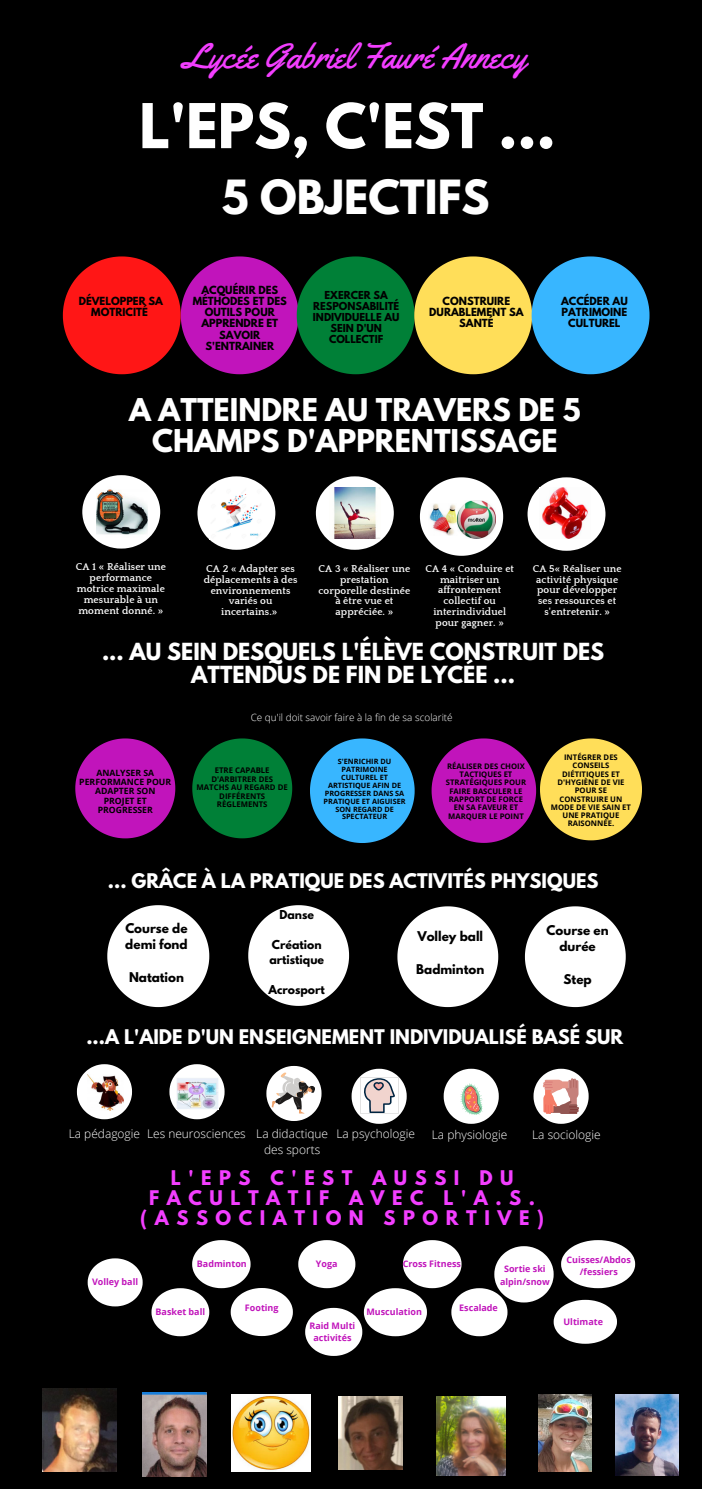
<style>
.page{position:relative;width:702px;height:1489px;background:#fff}
.page>*{position:absolute;margin:0;border:0;box-sizing:border-box;transform-origin:0 0}
.t1{font:700 54.75px "League Spartan";color:#fff}
.t2{font:700 41.75px "League Spartan";color:#fff}
.t3{font:35.25px "Yellowtail";color:#f33eff}
.t4{font:700 27.75px/31.2px "League Spartan";color:#fff;text-align:center}
.t5{font:700 20.75px/23px "League Spartan";color:#fff;text-align:center}
.t6{font:700 18px "League Spartan";color:#fff}
.t7{font:700 18px/20.2px "League Spartan";letter-spacing:.42em;color:#f33eff;text-align:center}
.t8{font:300 12px/16.5px "Open Sans";color:#fff}
.t9{font:700 12px/16.5px "League Spartan";color:#000}
.t10{font:700 11px/15px "League Spartan";color:#000}
.t11{font:700 10.25px/10.8px "Quattrocento";letter-spacing:.01em;color:#fff;text-align:center}
.t12{font:700 10px/11.2px "League Spartan";color:#000;text-align:center}
.t13{font:300 10px "Open Sans";color:#fff}
.t14{font:700 9.75px/11px "League Spartan";color:#000;text-align:center}
.t15{font:700 9px/12.2px "Open Sans";color:#c114bb;text-align:center}
.t16{font:700 8.75px/9.5px "Open Sans";color:#000;text-align:center}
.t17{font:700 7.75px/8.2px "Open Sans";color:#000;text-align:center}
.t18{font:700 7.25px/8px "Open Sans";color:#000;text-align:center}
</style>
<div class="page">
<div style="left:0;top:0;width:701px;height:1489px;background:#000"></div>
<svg style="left:63px;top:256px;width:586px;height:118px"></svg>
<svg style="left:75px;top:738px;width:100px;height:100px"></svg>
<svg style="left:192px;top:738px;width:100px;height:100px"></svg>
<svg style="left:310px;top:738px;width:104px;height:105px"></svg>
<svg style="left:266px;top:1066px;width:55px;height:55px"></svg>
<svg style="left:351px;top:1069px;width:55px;height:55px"></svg>
<svg style="left:533px;top:1069px;width:55px;height:55px"></svg>
<svg style="left:443px;top:1069px;width:55px;height:55px"></svg>
<svg style="left:527px;top:477px;width:78px;height:74px"></svg>
<img style="left:539px;top:487px;width:51px;height:51px">
<svg style="left:419px;top:477px;width:84px;height:79px"></svg>
<img style="left:428px;top:503px;width:29px;height:32px">
<img style="left:457px;top:501px;width:38px;height:37px">
<svg style="left:82px;top:475px;width:78px;height:73px"></svg>
<img style="left:97px;top:487px;width:50px;height:50px">
<svg style="left:316px;top:476px;width:77px;height:74px"></svg>
<img style="left:329px;top:487px;width:51px;height:51px">
<svg style="left:197px;top:476px;width:78px;height:74px"></svg>
<img style="left:209px;top:487px;width:53px;height:53px">
<svg style="left:431px;top:738px;width:210px;height:105px"></svg>
<svg style="left:169px;top:1064px;width:55px;height:55px"></svg>
<img style="left:177px;top:1078px;width:41px;height:31px">
<svg style="left:77px;top:1064px;width:55px;height:55px"></svg>
<img style="left:88px;top:1074px;width:35px;height:36px">
<svg style="left:248px;top:905px;width:101px;height:101px"></svg>
<svg style="left:107px;top:905px;width:102px;height:102px"></svg>
<svg style="left:397px;top:906px;width:101px;height:101px"></svg>
<svg style="left:524px;top:906px;width:101px;height:101px"></svg>
<svg style="left:88px;top:1258px;width:55px;height:48px"></svg>
<img style="left:436px;top:1396px;width:69px;height:79px">
<img style="left:338px;top:1396px;width:64px;height:74px">
<svg style="left:151px;top:1240px;width:484px;height:116px"></svg>
<img style="left:143px;top:1392px;width:63px;height:85px">
<img style="left:43px;top:1389px;width:73px;height:82px">
<img style="left:231px;top:1394px;width:79px;height:77px">
<img style="left:538px;top:1394px;width:53px;height:77px">
<img style="left:615px;top:1394px;width:62px;height:81px">
<h3 class="t3" style="left:183px;top:34px;width:345px">Lycée Gabriel Fauré Annecy</h3>
<h1 class="t1" style="left:139px;top:99px;width:418px">L'EPS, C'EST ...</h1>
<p class="t12" style="left:79px;top:296px;width:86px">DÉVELOPPER SA<br>MOTRICITÉ</p>
<h2 class="t2" style="left:222px;top:176px;width:269px">5 OBJECTIFS</h2>
<p class="t12" style="left:193px;top:285px;width:96px">ACQUÉRIR DES<br>MÉTHODES ET DES<br>OUTILS POUR<br>APPRENDRE ET<br>SAVOIR<br>S'ENTRAINER</p>
<p class="t14" style="left:313px;top:291px;width:88px">EXERCER SA<br>RESPONSABILITÉ<br>INDIVIDUELLE AU<br>SEIN D'UN<br>COLLECTIF</p>
<p class="t12" style="left:429px;top:296px;width:96px">CONSTRUIRE<br>DURABLEMENT SA<br>SANTÉ</p>
<p class="t12" style="left:560px;top:296px;width:68px">ACCÉDER AU<br>PATRIMOINE<br>CULTUREL</p>
<h3 class="t4" style="left:129px;top:398px;width:452px">A ATTEINDRE AU TRAVERS DE 5<br>CHAMPS D'APPRENTISSAGE</h3>
<p class="t11" style="left:76px;top:562px;width:92px">CA 1 « Réaliser une performance motrice maximale mesurable à un moment donné. »</p>
<p class="t11" style="left:204px;top:563px;width:95px">CA 2 « Adapter ses déplacements à des environnements variés ou incertains.»</p>
<p class="t11" style="left:318px;top:564px;width:93px">CA 3 « Réaliser une prestation corporelle destinée à être vue et appréciée. »</p>
<p class="t11" style="left:425px;top:563px;width:90px">CA 4 « Conduire et maitriser un affrontement collectif ou interindividuel pour gagner. »</p>
<p class="t11" style="left:532px;top:563px;width:90px">CA 5« Réaliser une activité physique pour développer ses ressources et s'entretenir. »</p>
<h3 class="t5" style="left:102px;top:643px;width:503px">... AU SEIN DESQUELS L'ÉLÈVE CONSTRUIT DES<br>ATTENDUS DE FIN DE LYCÉE ...</h3>
<p class="t13" style="left:250px;top:710px;width:203px">Ce qu'il doit savoir faire à la fin de sa scolarité</p>
<p class="t16" style="left:79px;top:767px;width:93px">ANALYSER SA<br>PERFORMANCE POUR<br>ADAPTER SON<br>PROJET ET<br>PROGRESSER</p>
<p class="t18" style="left:323px;top:757px;width:83px">S'ENRICHIR DU<br>PATRIMOINE<br>CULTUREL ET<br>ARTISTIQUE AFIN DE<br>PROGRESSER DANS SA<br>PRATIQUE ET AIGUISER<br>SON REGARD DE<br>SPECTATEUR</p>
<p class="t17" style="left:445px;top:761px;width:82px">RÉALISER DES CHOIX<br>TACTIQUES ET<br>STRATÉGIQUES POUR<br>FAIRE BASCULER LE<br>RAPPORT DE FORCE<br>EN SA FAVEUR ET<br>MARQUER LE POINT</p>
<p class="t17" style="left:196px;top:766px;width:93px">ETRE CAPABLE<br>D'ARBITRER DES<br>MATCHS AU REGARD DE<br>DIFFÉRENTS<br>RÈGLEMENTS</p>
<p class="t17" style="left:550px;top:753px;width:82px">INTÉGRER DES<br>CONSEILS<br>DIÉTITIQUES ET<br>D'HYGIÈNE DE VIE<br>POUR SE<br>CONSTRUIRE UN<br>MODE DE VIE SAIN ET<br>UNE PRATIQUE<br>RAISONNÉE.</p>
<h3 class="t6" style="left:108px;top:871px;width:492px">... GRÂCE À LA PRATIQUE DES ACTIVITÉS PHYSIQUES</h3>
<p class="t9" style="left:125px;top:921px;width:64px">Course de demi fond</p>
<p class="t9" style="left:129px;top:970px;width:56px">Natation</p>
<p class="t10" style="left:279px;top:909px;width:36px">Danse</p>
<p class="t10" style="left:269px;top:939px;width:56px">Création artistique</p>
<p class="t10" style="left:268px;top:984px;width:58px">Acrosport</p>
<p class="t9" style="left:417px;top:929px;width:67px">Volley ball</p>
<p class="t9" style="left:416px;top:962px;width:69px">Badminton</p>
<p class="t9" style="left:546px;top:923px;width:64px;text-align:center">Course en durée</p>
<p class="t9" style="left:563px;top:972px;width:30px">Step</p>
<h3 class="t6" style="left:86px;top:1028px;width:538px">...A L'AIDE D'UN ENSEIGNEMENT INDIVIDUALISÉ BASÉ SUR</h3>
<p class="t8" style="left:264px;top:1124px;width:65px;text-indent:-195px">La pédagogie Les neurosciences La didactique des sports</p>
<p class="t8" style="left:336px;top:1124px;width:80px">La psychologie</p>
<p class="t8" style="left:431px;top:1126px;width:77px">La physiologie</p>
<p class="t8" style="left:532px;top:1126px;width:70px">La sociologie</p>
<h3 class="t7" style="left:140px;top:1169px;width:405px">L'EPS C'EST AUSSI DU<br>FACULTATIF AVEC L'A.S. (ASSOCIATION SPORTIVE)</h3>
<p class="t15" style="left:92px;top:1275px;width:48px">Volley ball</p>
<p class="t15" style="left:197px;top:1257px;width:51px">Badminton</p>
<p class="t15" style="left:316px;top:1257px;width:23px">Yoga</p>
<p class="t15" style="left:402px;top:1257px;width:60px">Cross Fitness</p>
<p class="t15" style="left:499px;top:1263px;width:51px">Sortie ski alpin/snow</p>
<p class="t15" style="left:155px;top:1305px;width:51px">Basket ball</p>
<p class="t15" style="left:245px;top:1301px;width:35px">Footing</p>
<p class="t15" style="left:366px;top:1305px;width:57px">Musculation</p>
<p class="t15" style="left:459px;top:1301px;width:40px">Escalade</p>
<p class="t15" style="left:309px;top:1319px;width:47px">Raid Multi activités</p>
<p class="t15" style="left:566px;top:1253px;width:66px">Cuisses/Abdos /fessiers</p>
<p class="t15" style="left:563px;top:1315px;width:41px">Ultimate</p>
</div>
